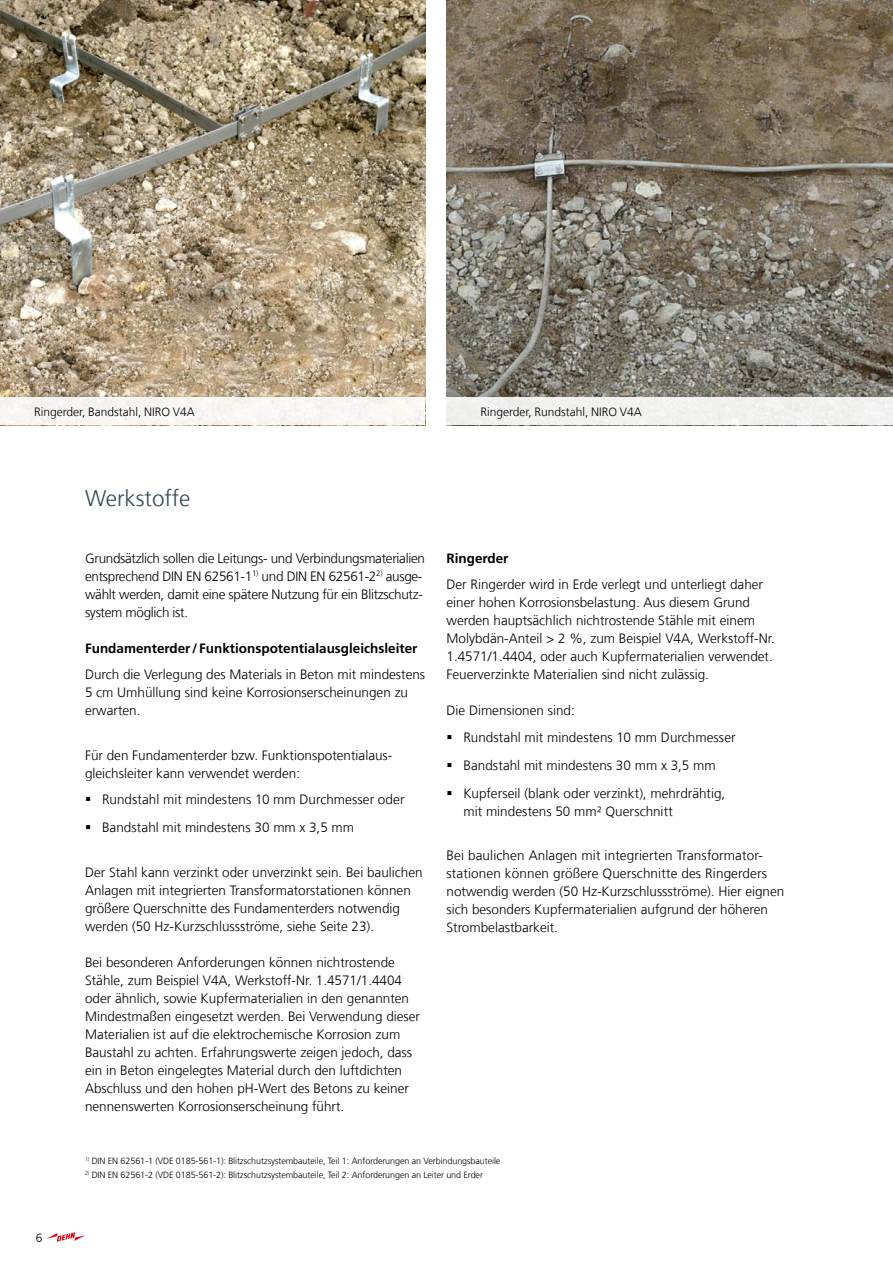
<style>
.page{position:relative;width:893px;height:1263px;background:#fff}
.page>*{position:absolute;margin:0;border:0;box-sizing:border-box;transform-origin:0 0}
.t1{font:300 22.5px "Frutiger LT Com";color:#324a52}
.t2{font:300 13.5px/18px "Frutiger LT Com";color:#000}
.t3{font:300 13.5px/18px "Frutiger LT Com";letter-spacing:-.025em;color:#000}
.t4{font:700 13.5px "Frutiger LT Com";color:#000}
.t5{font:300 12px "Frutiger LT Com";color:#000}
.t6{font:300 9px "Frutiger LT Com";letter-spacing:-.01em;color:#000}
</style>
<div class="page">
<img style="left:0;top:0;width:425px;height:398px">
<img style="left:446px;top:0;width:447px;height:398px">
<div style="left:0;top:398px;width:425px;height:27px;background:#f8f6f3"></div>
<div style="left:446px;top:398px;width:447px;height:27px;background:#f1f1f0"></div>
<svg style="left:47px;top:1232px;width:38px;height:10px"></svg>
<p class="t5" style="left:34px;top:405px;width:162px">Ringerder, Bandstahl, NIRO V4A</p>
<p class="t5" style="left:480px;top:405px;width:163px">Ringerder, Rundstahl, NIRO V4A</p>
<h1 class="t1" style="left:85px;top:485px;width:107px">Werkstoffe</h1>
<p class="t3" style="left:85px;top:549px;width:341px">Grundsätzlich sollen die Leitungs- und Verbindungsmaterialien entsprechend DIN EN 62561-1<sup>1)</sup> und DIN EN 62561-2<sup>2)</sup> ausge&shy;wählt werden, damit eine spätere Nutzung für ein Blitzschutz&shy;system möglich ist.</p>
<p class="t4" style="left:85px;top:640px;width:334px">Fundamenterder/Funktionspotentialausgleichsleiter</p>
<p class="t2" style="left:85px;top:666px;width:342px">Durch die Verlegung des Materials in Beton mit mindestens<br>5 cm Umhüllung sind keine Korrosionserscheinungen zu erwarten.</p>
<p class="t2" style="left:85px;top:746px;width:309px">Für den Fundamenterder bzw. Funktionspotentialaus&shy;gleichsleiter kann verwendet werden:</p>
<p class="t2" style="left:102px;top:786px;width:304px;line-height:28px">Rundstahl mit mindestens 10 mm Durchmesser oder<br>Bandstahl mit mindestens 30 mm x 3,5 mm</p>
<p class="t2" style="left:85px;top:863px;width:339px">Der Stahl kann verzinkt oder unverzinkt sein. Bei baulichen Anlagen mit integrierten Transformatorstationen können größere Querschnitte des Fundamenterders notwendig werden (50 Hz-Kurzschlussströme, siehe Seite 23).</p>
<p class="t2" style="left:85px;top:953px;width:337px">Bei besonderen Anforderungen können nichtrostende Stähle, zum Beispiel V4A, Werkstoff-Nr. 1.4571/1.4404 oder ähnlich, sowie Kupfermaterialien in den genannten Mindestmaßen eingesetzt werden. Bei Verwendung dieser Materialien ist auf die elektrochemische Korrosion zum Baustahl zu achten. Erfahrungswerte zeigen jedoch, dass ein in Beton eingelegtes Material durch den luftdichten Abschluss und den hohen pH-Wert des Betons zu keiner nennenswerten Korrosionserscheinung führt.</p>
<p class="t4" style="left:446px;top:550px;width:64px">Ringerder</p>
<p class="t2" style="left:446px;top:576px;width:330px">Der Ringerder wird in Erde verlegt und unterliegt daher einer hohen Korrosionsbelastung. Aus diesem Grund werden hauptsächlich nichtrostende Stähle mit einem Molybdän-Anteil &gt; 2 %, zum Beispiel V4A, Werkstoff-Nr.<br>1.4571/1.4404, oder auch Kupfermaterialien verwendet.<br>Feuerverzinkte Materialien sind nicht zulässig.</p>
<p class="t2" style="left:463px;top:698px;width:274px;line-height:26.5px;text-indent:-17px">Die Dimensionen sind:<br>Rundstahl mit mindestens 10 mm Durchmesser</p>
<p class="t2" style="left:463px;top:751px;width:263px;line-height:28px">Bandstahl mit mindestens 30 mm x 3,5 mm<br>Kupferseil (blank oder verzinkt), mehrdrähtig,</p>
<p class="t2" style="left:463px;top:802px;width:211px">mit mindestens 50 mm² Querschnitt</p>
<p class="t2" style="left:446px;top:847px;width:339px">Bei baulichen Anlagen mit integrierten Transformator&shy;stationen können größere Querschnitte des Ringerders notwendig werden (50 Hz-Kurzschlussströme). Hier eignen sich besonders Kupfermaterialien aufgrund der höheren Strombelastbarkeit.</p>
<p class="t5" style="left:36px;top:1230px;width:8px">6</p>
<p class="t6" style="left:85px;top:1156px;width:417px"><sup>1)</sup> DIN EN 62561-1 (VDE 0185-561-1): Blitzschutzsystembauteile, Teil 1: Anforderungen an Verbindungsbauteile</p>
<p class="t6" style="left:85px;top:1169px;width:399px"><sup>2)</sup> DIN EN 62561-2 (VDE 0185-561-2): Blitzschutzsystembauteile, Teil 2: Anforderungen an Leiter und Erder</p>
</div>
